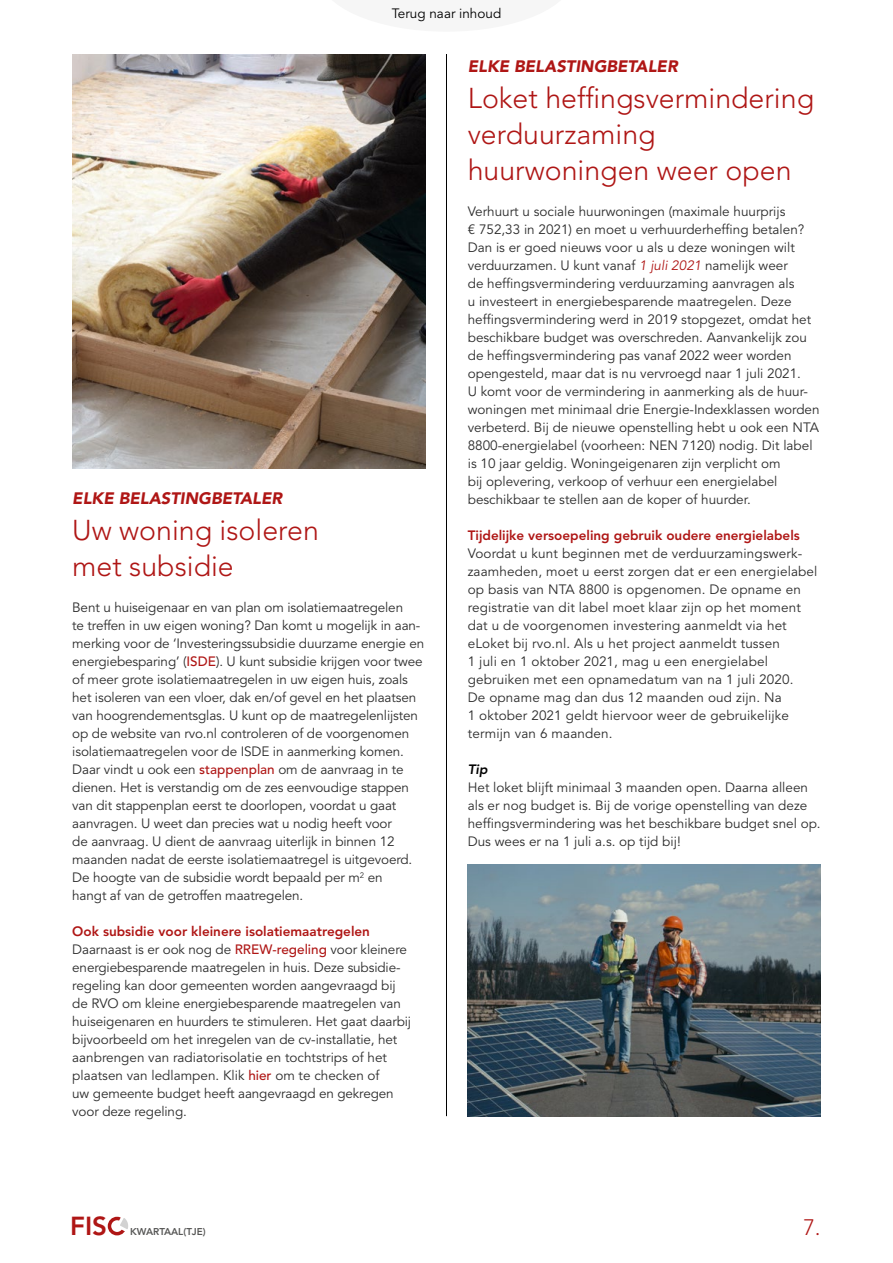
<style>
.page{position:relative;width:893px;height:1263px;background:#fff}
.page>*{position:absolute;margin:0;border:0;box-sizing:border-box;transform-origin:0 0}
.t1{font:300 28.5px/36px "Avenir LT";color:#af1615}
.t2{font:800 25.95px "Avenir LT";color:#af1615}
.t3{font:300 22.2px "Avenir LT";color:#af1615}
.t4{font:italic 900 16.5px "Avenir LT";color:#af1615}
.t5{font:13.5px/18px "Avenir LT";color:#2c2c2c}
.t6{font:800 13.5px "Avenir LT";color:#af1615}
.t7{font:13.5px "Avenir LT";color:#000}
.t8{font:italic 800 13.5px "Avenir LT";color:#000}
.t9{font:800 9.9px "Avenir LT";color:#575756}
.s1{font-weight:500;color:#af1615}
.s2{font-weight:800;color:#af1615}
.s3{font-style:italic;color:#af1615}
</style>
<div class="page">
<div style="left:108px;top:1217px;width:18px;height:18px;border:3px solid #af1615;border-radius:50%"></div>
<svg style="left:114px;top:1216px;width:14px;height:19px"></svg>
<hr style="left:446px;top:54px;width:1px;height:1062px;background:#000">
<img style="left:72px;top:54px;width:353px;height:414px">
<img style="left:468px;top:864px;width:353px;height:252px">
<p class="t7" style="left:392px;top:5px;width:111px">Terug naar inhoud</p>
<p class="t4" style="left:72px;top:488px;width:211px">ELKE BELASTINGBETALER</p>
<h1 class="t1" style="left:72px;top:512px;width:248px">Uw woning isoleren met subsidie</h1>
<p class="t5" style="left:72px;top:599px;width:354px">Bent u huiseigenaar en van plan om isolatiemaatregelen<br>te treffen in uw eigen woning? Dan komt u mogelijk in aan&shy;merking voor de ‘Investeringssubsidie duurzame energie en energiebesparing’ (<span class="s1">ISDE</span>). U kunt subsidie krijgen voor twee of meer grote isolatiemaatregelen in uw eigen huis, zoals het isoleren van een vloer, dak en/of gevel en het plaatsen van hoogrendementsglas. U kunt op de maatregelenlijsten op de website van rvo.nl controleren of de voorgenomen isolatiemaatregelen voor de ISDE in aanmerking komen.<br>Daar vindt u ook een <span class="s1">stappenplan</span> om de aanvraag in te dienen. Het is verstandig om de zes eenvoudige stappen van dit stappenplan eerst te doorlopen, voordat u gaat aanvragen. U weet dan precies wat u nodig heeft voor<br>de aanvraag. U dient de aanvraag uiterlijk in binnen 12 maanden nadat de eerste isolatiemaatregel is uitgevoerd.<br>De hoogte van de subsidie wordt bepaald per m<sup>2</sup> en<br>hangt af van de getroffen maatregelen.</p>
<p class="t5" style="left:72px;top:923px;width:340px"><span class="s2">Ook subsidie voor kleinere isolatiemaatregelen </span>Daarnaast is er ook nog de <span class="s1">RREW-regeling</span> voor kleinere energiebesparende maatregelen in huis. Deze subsidie&shy;regeling kan door gemeenten worden aangevraagd bij de RVO om kleine energiebesparende maatregelen van huiseigenaren en huurders te stimuleren. Het gaat daarbij bijvoorbeeld om het inregelen van de cv-installatie, het aanbrengen van radiatorisolatie en tochtstrips of het plaatsen van ledlampen. Klik <span class="s1">hier</span> om te checken of<br>uw gemeente budget heeft aangevraagd en gekregen voor deze regeling.</p>
<p class="t4" style="left:468px;top:56px;width:211px">ELKE BELASTINGBETALER</p>
<h1 class="t1" style="left:468px;top:80px;width:348px">Loket heffingsvermindering verduurzaming huurwoningen weer open</h1>
<p class="t5" style="left:468px;top:203px;width:353px">Verhuurt u sociale huurwoningen (maximale huurprijs<br>€ 752,33 in 2021) en moet u verhuurderheffing betalen?<br>Dan is er goed nieuws voor u als u deze woningen wilt verduurzamen. U kunt vanaf <span class="s3">1 juli 2021</span> namelijk weer<br>de heffingsvermindering verduurzaming aanvragen als<br>u investeert in energiebesparende maatregelen. Deze heffingsvermindering werd in 2019 stopgezet, omdat het beschikbare budget was overschreden. Aanvankelijk zou de heffingsvermindering pas vanaf 2022 weer worden opengesteld, maar dat is nu vervroegd naar 1 juli 2021.<br>U komt voor de vermindering in aanmerking als de huur&shy;woningen met minimaal drie Energie-Indexklassen worden verbeterd. Bij de nieuwe openstelling hebt u ook een NTA 8800-energielabel (voorheen: NEN 7120) nodig. Dit label is 10 jaar geldig. Woningeigenaren zijn verplicht om<br>bij oplevering, verkoop of verhuur een energielabel beschikbaar te stellen aan de koper of huurder.</p>
<p class="t6" style="left:468px;top:527px;width:334px">Tijdelijke versoepeling gebruik oudere energielabels</p>
<p class="t5" style="left:468px;top:545px;width:351px">Voordat u kunt beginnen met de verduurzamingswerk&shy;zaamheden, moet u eerst zorgen dat er een energielabel op basis van NTA 8800 is opgenomen. De opname en registratie van dit label moet klaar zijn op het moment dat u de voorgenomen investering aanmeldt via het eLoket bij rvo.nl. Als u het project aanmeldt tussen<br>1 juli en 1 oktober 2021, mag u een energielabel gebruiken met een opnamedatum van na 1 juli 2020.<br>De opname mag dan dus 12 maanden oud zijn. Na<br>1 oktober 2021 geldt hiervoor weer de gebruikelijke termijn van 6 maanden.</p>
<p class="t8" style="left:468px;top:761px;width:21px">Tip</p>
<p class="t5" style="left:468px;top:779px;width:354px">Het loket blijft minimaal 3 maanden open. Daarna alleen als er nog budget is. Bij de vorige openstelling van deze heffingsvermindering was het beschikbare budget snel op.<br>Dus wees er na 1 juli a.s. op tijd bij!</p>
<h2 class="t2" style="left:70px;top:1210px;width:38px">FIS</h2>
<p class="t9" style="left:130px;top:1226px;width:77px">KWARTAAL(TJE)</p>
<h3 class="t3" style="left:803px;top:1214px;width:19px">7.</h3>
</div>
